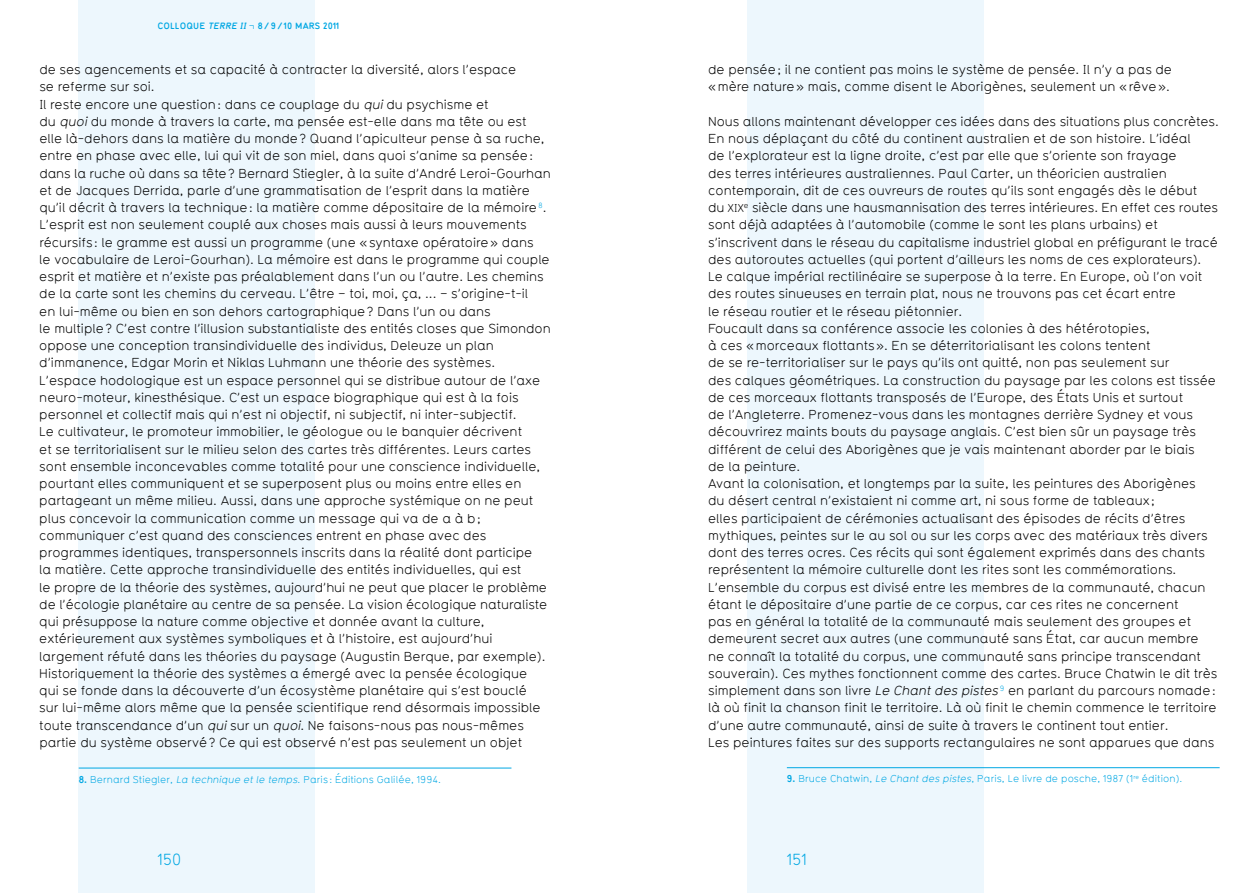
<style>
.page{position:relative;width:1259px;height:893px;background:#fff}
.page>*{position:absolute;margin:0;border:0;box-sizing:border-box;transform-origin:0 0}
.t1{font:15.75px "Typ 1451";letter-spacing:.02em;color:#00a7e3}
.t2{font:12.75px/17.2px "Typ 1451";color:#000}
.t3{font:9.75px "Typ 1451";letter-spacing:.01em;color:#00a7e3}
.t4{font:700 9px "Typ 1451";letter-spacing:.015em;color:#00a7e3}
.s1{font-style:italic}
.s2{font-weight:400;font-size:9.75px}
.s3{font-size:11.25px}
.s4{font-weight:700}
</style>
<div class="page">
<div style="left:79px;top:0;width:236px;height:893px;background:#edf7fd"></div>
<div style="left:747px;top:0;width:236px;height:893px;background:#edf7fd"></div>
<hr style="left:79px;top:768px;width:432px;height:1px;background:#00a7e3">
<hr style="left:787px;top:767px;width:432px;height:1px;background:#00a7e3">
<p class="t4" style="left:157px;top:20px;width:183px">COLLOQUE <span class="s1">TERRE II</span> <span class="s2">¬</span> 8 / 9 / 10 MARS 2011</p>
<p class="t2" style="left:39px;top:61px;width:513px">de ses agencements et sa capacité à contracter la diversité, alors l’espace<br>se referme sur soi.<br>Il reste encore une question: dans ce couplage du <span class="s1">qui</span> du psychisme et<br>du <span class="s1">quoi</span> du monde à travers la carte, ma pensée est-elle dans ma tête ou est elle là-dehors dans la matière du monde? Quand l’apiculteur pense à sa ruche, entre en phase avec elle, lui qui vit de son miel, dans quoi s’anime sa pensée: dans la ruche où dans sa tête? Bernard Stiegler, à la suite d’André Leroi-Gourhan et de Jacques Derrida, parle d’une grammatisation de l’esprit dans la matière qu’il décrit à travers la technique: la matière comme dépositaire de la mémoire <sup>8</sup>.<br>L’esprit est non seulement couplé aux choses mais aussi à leurs mouvements récursifs: le gramme est aussi un programme (une «syntaxe opératoire» dans<br>le vocabulaire de Leroi-Gourhan). La mémoire est dans le programme qui couple esprit et matière et n’existe pas préalablement dans l’un ou l’autre. Les chemins de la carte sont les chemins du cerveau. L’être – toi, moi, ça, ... – s’origine-t-il<br>en lui-même ou bien en son dehors cartographique? Dans l’un ou dans<br>le multiple? C’est contre l’illusion substantialiste des entités closes que Simondon oppose une conception transindividuelle des individus, Deleuze un plan d’immanence, Edgar Morin et Niklas Luhmann une théorie des systèmes.<br>L’espace hodologique est un espace personnel qui se distribue autour de l’axe neuro-moteur, kinesthésique. C’est un espace biographique qui est à la fois personnel et collectif mais qui n’est ni objectif, ni subjectif, ni inter-subjectif.<br>Le cultivateur, le promoteur immobilier, le géologue ou le banquier décrivent<br>et se territorialisent sur le milieu selon des cartes très différentes. Leurs cartes sont ensemble inconcevables comme totalité pour une conscience individuelle, pourtant elles communiquent et se superposent plus ou moins entre elles en partageant un même milieu. Aussi, dans une approche systémique on ne peut plus concevoir la communication comme un message qui va de a à b; communiquer c’est quand des consciences entrent en phase avec des programmes identiques, transpersonnels inscrits dans la réalité dont participe<br>la matière. Cette approche transindividuelle des entités individuelles, qui est<br>le propre de la théorie des systèmes, aujourd’hui ne peut que placer le problème de l’écologie planétaire au centre de sa pensée. La vision écologique naturaliste qui présuppose la nature comme objective et donnée avant la culture, extérieurement aux systèmes symboliques et à l’histoire, est aujourd’hui largement réfuté dans les théories du paysage (Augustin Berque, par exemple).<br>Historiquement la théorie des systèmes a émergé avec la pensée écologique<br>qui se fonde dans la découverte d’un écosystème planétaire qui s’est bouclé<br>sur lui-même alors même que la pensée scientifique rend désormais impossible toute transcendance d’un <span class="s1">qui</span> sur un <span class="s1">quoi</span>. Ne faisons-nous pas nous-mêmes partie du système observé? Ce qui est observé n’est pas seulement un objet</p>
<p class="t2" style="left:708px;top:61px;width:465px">de pensée; il ne contient pas moins le système de pensée. Il n’y a pas de «mère nature» mais, comme disent le Aborigènes, seulement un «rêve».</p>
<p class="t2" style="left:708px;top:112px;width:512px">Nous allons maintenant développer ces idées dans des situations plus concrètes.<br>En nous déplaçant du côté du continent australien et de son histoire. L’idéal<br>de l’explorateur est la ligne droite, c’est par elle que s’oriente son frayage<br>des terres intérieures australiennes. Paul Carter, un théoricien australien contemporain, dit de ces ouvreurs de routes qu’ils sont engagés dès le début<br>du <span class="s3">XIX</span><sup>e</sup> siècle dans une hausmannisation des terres intérieures. En effet ces routes sont déjà adaptées à l’automobile (comme le sont les plans urbains) et s’inscrivent dans le réseau du capitalisme industriel global en préfigurant le tracé des autoroutes actuelles (qui portent d’ailleurs les noms de ces explorateurs).<br>Le calque impérial rectilinéaire se superpose à la terre. En Europe, où l’on voit des routes sinueuses en terrain plat, nous ne trouvons pas cet écart entre<br>le réseau routier et le réseau piétonnier.<br>Foucault dans sa conférence associe les colonies à des hétérotopies,<br>à ces «morceaux flottants». En se déterritorialisant les colons tentent<br>de se re-territorialiser sur le pays qu’ils ont quitté, non pas seulement sur<br>des calques géométriques. La construction du paysage par les colons est tissée de ces morceaux flottants transposés de l’Europe, des États Unis et surtout<br>de l’Angleterre. Promenez-vous dans les montagnes derrière Sydney et vous découvrirez maints bouts du paysage anglais. C’est bien sûr un paysage très différent de celui des Aborigènes que je vais maintenant aborder par le biais<br>de la peinture.<br>Avant la colonisation, et longtemps par la suite, les peintures des Aborigènes<br>du désert central n’existaient ni comme art, ni sous forme de tableaux;<br>elles participaient de cérémonies actualisant des épisodes de récits d’êtres mythiques, peintes sur le au sol ou sur les corps avec des matériaux très divers dont des terres ocres. Ces récits qui sont également exprimés dans des chants représentent la mémoire culturelle dont les rites sont les commémorations.<br>L’ensemble du corpus est divisé entre les membres de la communauté, chacun étant le dépositaire d’une partie de ce corpus, car ces rites ne concernent<br>pas en général la totalité de la communauté mais seulement des groupes et demeurent secret aux autres (une communauté sans État, car aucun membre<br>ne connaît la totalité du corpus, une communauté sans principe transcendant souverain). Ces mythes fonctionnent comme des cartes. Bruce Chatwin le dit très simplement dans son livre <span class="s1">Le Chant des pistes</span><sup>9</sup> en parlant du parcours nomade: là où finit la chanson finit le territoire. Là où finit le chemin commence le territoire d’une autre communauté, ainsi de suite à travers le continent tout entier.<br>Les peintures faites sur des supports rectangulaires ne sont apparues que dans</p>
<p class="t3" style="left:79px;top:773px;width:364px"><span class="s4">8.</span> Bernard Stiegler, <span class="s1">La technique et le temps</span>. Paris : Éditions Galilée, 1994.</p>
<p class="t3" style="left:787px;top:772px;width:397px"><span class="s4">9.</span> Bruce Chatwin, <span class="s1">Le Chant des pistes</span>, Paris, Le livre de posche, 1987 (1<sup>re</sup> édition).</p>
<p class="t1" style="left:157px;top:849px;width:25px">150</p>
<p class="t1" style="left:787px;top:849px;width:21px">151</p>
</div>
